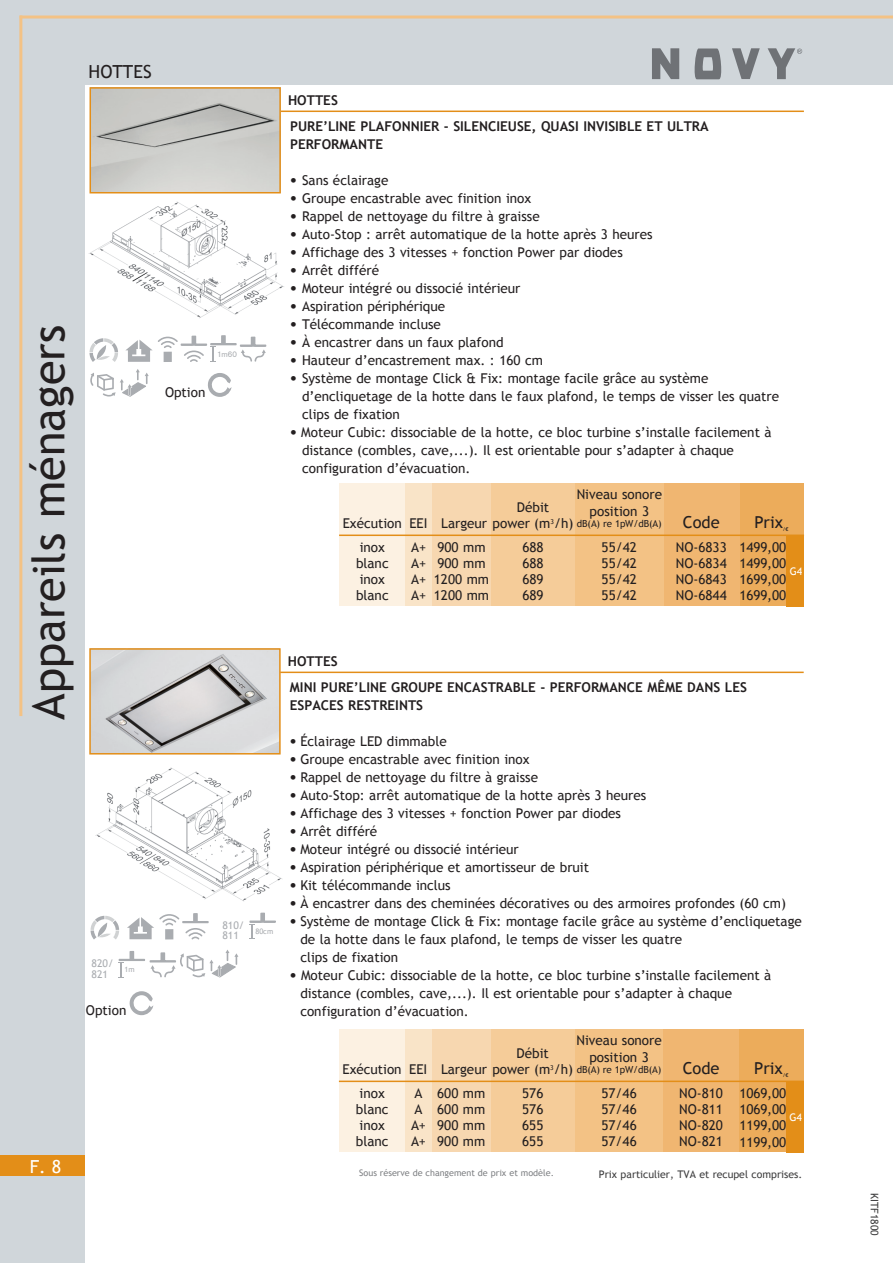
<style>
.page{position:relative;width:893px;height:1263px;background:#fff}
.page>*{position:absolute;margin:0;border:0;box-sizing:border-box;transform-origin:0 0}
.t1{font:45px "Trebuchet MS";color:#231f20}
.t2{font:18px "Trebuchet MS";color:#231f20}
.t3{font:18px "Trebuchet MS";color:#fff}
.t4{font:16.5px "Trebuchet MS";color:#231f20}
.t5{font:13.5px/16.2px "Trebuchet MS";color:#231f20;text-align:justify}
.t6{font:700 13.5px/18px "Trebuchet MS";color:#231f20}
.t7{font:10.5px "Trebuchet MS";color:#3e3e3f}
.t8{font:10.5px/10.5px "Trebuchet MS";color:#a9acb0}
.t9{font:10.5px "Trebuchet MS";color:#fff}
.t10{font:9.75px "Trebuchet MS";letter-spacing:-.015em;color:#231f20}
.t11{font:9px "Trebuchet MS";color:#808285}
.t12{font:8.1px "Akzidenz Grotesk";color:#a9acb0}
.t13{font:7.5px "Trebuchet MS";color:#a9acb0}
.t14{font:5.25px "Trebuchet MS";color:#231f20}
.s1{font-family:"Syntax LT Std";font-weight:900}
.s2{font-weight:700}
</style>
<div class="page">
<svg style="left:249px;top:913px;width:27px;height:26px"></svg>
<img style="left:95px;top:767px;width:187px;height:135px">
<hr style="left:280px;top:672px;width:524px;height:1px;background:#e38e18">
<img style="left:92px;top:651px;width:186px;height:100px">
<div style="left:89px;top:648px;width:192px;height:106px;border:2px solid #e38e18"></div>
<div style="left:254px;top:927px;width:22px;height:10px;background:#fff"></div>
<svg style="left:127px;top:913px;width:82px;height:26px"></svg>
<svg style="left:119px;top:950px;width:119px;height:28px"></svg>
<svg style="left:130px;top:991px;width:23px;height:24px"></svg>
<svg style="left:91px;top:916px;width:28px;height:23px"></svg>
<div style="left:491px;top:1029px;width:84px;height:123px;background:#f5cc99"></div>
<div style="left:431px;top:1029px;width:60px;height:123px;background:#f7d7b0"></div>
<div style="left:405px;top:1029px;width:27px;height:123px;background:#f9e4c8"></div>
<div style="left:339px;top:1029px;width:66px;height:123px;background:#fcf1e2"></div>
<div style="left:575px;top:1029px;width:88px;height:123px;background:#f3c285"></div>
<div style="left:739px;top:1029px;width:65px;height:123px;background:#ecac5b"></div>
<div style="left:663px;top:1029px;width:76px;height:123px;background:#f0b671"></div>
<hr style="left:339px;top:1080px;width:465px;height:2px;background:#e38e18">
<img style="left:88px;top:201px;width:196px;height:117px">
<hr style="left:280px;top:111px;width:524px;height:1px;background:#e38e18">
<img style="left:93px;top:90px;width:185px;height:100px">
<div style="left:90px;top:87px;width:191px;height:106px;border:2px solid #e38e18"></div>
<svg style="left:125px;top:335px;width:141px;height:27px"></svg>
<svg style="left:90px;top:369px;width:59px;height:28px"></svg>
<svg style="left:208px;top:373px;width:24px;height:24px"></svg>
<svg style="left:90px;top:338px;width:28px;height:24px"></svg>
<div style="left:491px;top:483px;width:84px;height:123px;background:#f5cc99"></div>
<div style="left:432px;top:483px;width:59px;height:123px;background:#f7d7b0"></div>
<div style="left:405px;top:483px;width:27px;height:123px;background:#f9e4c8"></div>
<div style="left:339px;top:483px;width:66px;height:123px;background:#fcf1e2"></div>
<div style="left:575px;top:483px;width:89px;height:123px;background:#f3c285"></div>
<div style="left:739px;top:483px;width:65px;height:123px;background:#ecac5b"></div>
<div style="left:664px;top:483px;width:75px;height:123px;background:#f0b671"></div>
<hr style="left:339px;top:534px;width:465px;height:2px;background:#e38e18">
<div style="left:787px;top:535px;width:17px;height:71px;background:#e38e18"></div>
<div style="left:787px;top:1081px;width:17px;height:71px;background:#e38e18"></div>
<div style="left:0;top:0;width:893px;height:85px;background:#d0d6da"></div>
<div style="left:0;top:0;width:85px;height:1263px;background:#d0d6da"></div>
<div style="left:0;top:1155px;width:85px;height:21px;background:#e38e18"></div>
<hr style="left:20px;top:16px;width:873px;height:3px;background:#f3c285">
<hr style="left:19px;top:16px;width:3px;height:700px;background:#f3c285">
<svg style="left:652px;top:48px;width:151px;height:32px"></svg>
<h2 class="t2" style="left:89px;top:61px;width:65px">HOTTES</h2>
<h1 class="t1" style="left:22px;top:720px;width:396px;rotate:-90deg">Appareils ménagers</h1>
<p class="t8" style="left:92px;top:958px;width:24px">820/<br>821</p>
<p class="t13" style="left:125px;top:965px;width:12px">1m</p>
<p class="t12" style="left:126px;top:965px;width:21px">1m60</p>
<p class="t5" style="left:86px;top:1002px;width:42px">Option</p>
<h2 class="t3" style="left:30px;top:1156px;width:33px">F. 8</h2>
<p class="t5" style="left:165px;top:384px;width:42px">Option</p>
<p class="t12" style="left:217px;top:350px;width:21px">1m60</p>
<p class="t6" style="left:288px;top:91px;width:51px">HOTTES</p>
<p class="t6" style="left:290px;top:117px;width:420px">PURE’LINE PLAFONNIER - SILENCIEUSE, QUASI INVISIBLE ET ULTRA<br>PERFORMANTE</p>
<p class="t5" style="left:290px;top:172px;width:100px"><span class="s1">•</span> Sans éclairage</p>
<p class="t5" style="left:290px;top:190px;width:243px"><span class="s1">•</span> Groupe encastrable avec finition inox</p>
<p class="t5" style="left:290px;top:208px;width:251px"><span class="s1">•</span> Rappel de nettoyage du filtre à graisse</p>
<p class="t5" style="left:290px;top:226px;width:364px"><span class="s1">•</span> Auto-Stop : arrêt automatique de la hotte après 3 heures</p>
<p class="t5" style="left:290px;top:244px;width:334px"><span class="s1">•</span> Affichage des 3 vitesses + fonction Power par diodes</p>
<p class="t5" style="left:290px;top:262px;width:90px"><span class="s1">•</span> Arrêt différé</p>
<p class="t5" style="left:290px;top:280px;width:232px"><span class="s1">•</span> Moteur intégré ou dissocié intérieur</p>
<p class="t5" style="left:290px;top:298px;width:157px"><span class="s1">•</span> Aspiration périphérique</p>
<p class="t5" style="left:290px;top:316px;width:152px"><span class="s1">•</span> Télécommande incluse</p>
<p class="t5" style="left:290px;top:334px;width:215px"><span class="s1">•</span> À encastrer dans un faux plafond</p>
<p class="t5" style="left:290px;top:352px;width:254px"><span class="s1">•</span> Hauteur d’encastrement max. : 160 cm</p>
<p class="t5" style="left:302px;top:369px;width:478px;line-height:18px;text-align:left;text-indent:-12px"><span class="s1">•</span> Système de montage Click &amp; Fix: montage facile grâce au système d’encliquetage de la hotte dans le faux plafond, le temps de visser les quatre clips de fixation</p>
<p class="t5" style="left:302px;top:423px;width:471px;line-height:18px;text-align:left;text-indent:-12px"><span class="s1">•</span> Moteur Cubic: dissociable de la hotte, ce bloc turbine s’installe facilement à distance (combles, cave,...). Il est orientable pour s’adapter à chaque configuration d’évacuation.</p>
<p class="t5" style="left:577px;top:487px;width:87px;text-align:center">Niveau sonore position 3</p>
<p class="t10" style="left:577px;top:518px;width:86px">dB(A) re 1pW/dB(A)</p>
<p class="t5" style="left:517px;top:499px;width:34px">Débit</p>
<p class="t5" style="left:343px;top:515px;width:232px">Exécution EEI Largeur power (m<sup>3</sup>/h)</p>
<p class="t5" style="left:356px;top:539px;width:34px;text-align:left">inox blanc inox blanc</p>
<p class="t5" style="left:411px;top:539px;width:17px">A+ A+ A+ A+</p>
<p class="t5" style="left:434px;top:539px;width:57px;text-align:left">900 mm<br>900 mm<br>1200 mm<br>1200 mm</p>
<p class="t5" style="left:522px;top:539px;width:23px">688<br>688<br>689<br>689</p>
<p class="t5" style="left:602px;top:539px;width:37px">55/42<br>55/42<br>55/42<br>55/42</p>
<p class="t4" style="left:683px;top:512px;width:38px">Code</p>
<p class="t5" style="left:676px;top:539px;width:52px">NO-6833<br>NO-6834<br>NO-6843<br>NO-6844</p>
<p class="t4" style="left:754px;top:512px;width:30px">Prix</p>
<p class="t14" style="left:783px;top:526px;width:7px">/<span class="s2">€</span></p>
<p class="t5" style="left:739px;top:539px;width:48px">1499,00<br>1499,00<br>1699,00<br>1699,00</p>
<p class="t9" style="left:790px;top:565px;width:14px">G4</p>
<p class="t8" style="left:222px;top:920px;width:24px">810/<br>811</p>
<p class="t13" style="left:255px;top:927px;width:19px">80cm</p>
<p class="t12" style="left:256px;top:927px;width:21px">1m60</p>
<p class="t6" style="left:288px;top:652px;width:51px">HOTTES</p>
<p class="t6" style="left:290px;top:678px;width:459px">MINI PURE’LINE GROUPE ENCASTRABLE - PERFORMANCE MÊME DANS LES<br>ESPACES RESTREINTS</p>
<p class="t5" style="left:290px;top:733px;width:158px"><span class="s1">•</span> Éclairage LED dimmable</p>
<p class="t5" style="left:290px;top:751px;width:241px"><span class="s1">•</span> Groupe encastrable avec finition inox</p>
<p class="t5" style="left:290px;top:769px;width:250px"><span class="s1">•</span> Rappel de nettoyage du filtre à graisse</p>
<p class="t5" style="left:290px;top:787px;width:358px"><span class="s1">•</span> Auto-Stop: arrêt automatique de la hotte après 3 heures</p>
<p class="t5" style="left:290px;top:805px;width:333px"><span class="s1">•</span> Affichage des 3 vitesses + fonction Power par diodes</p>
<p class="t5" style="left:290px;top:823px;width:89px"><span class="s1">•</span> Arrêt différé</p>
<p class="t5" style="left:290px;top:841px;width:230px"><span class="s1">•</span> Moteur intégré ou dissocié intérieur</p>
<p class="t5" style="left:290px;top:859px;width:301px"><span class="s1">•</span> Aspiration périphérique et amortisseur de bruit</p>
<p class="t5" style="left:290px;top:877px;width:162px"><span class="s1">•</span> Kit télécommande inclus</p>
<p class="t5" style="left:290px;top:895px;width:498px"><span class="s1">•</span> À encastrer dans des cheminées décoratives ou des armoires profondes (60 cm)</p>
<p class="t5" style="left:300px;top:912px;width:503px;line-height:18px;text-align:left;text-indent:-11px"><span class="s1">•</span> Système de montage Click &amp; Fix: montage facile grâce au système d’encliquetage de la hotte dans le faux plafond, le temps de visser les quatre<br>clips de fixation</p>
<p class="t5" style="left:300px;top:966px;width:472px;line-height:18px;text-align:left;text-indent:-11px"><span class="s1">•</span> Moteur Cubic: dissociable de la hotte, ce bloc turbine s’installe facilement à distance (combles, cave,...). Il est orientable pour s’adapter à chaque configuration d’évacuation.</p>
<p class="t5" style="left:576px;top:1033px;width:87px;text-align:center">Niveau sonore position 3</p>
<p class="t10" style="left:577px;top:1064px;width:86px">dB(A) re 1pW/dB(A)</p>
<p class="t5" style="left:517px;top:1045px;width:34px">Débit</p>
<p class="t5" style="left:342px;top:1061px;width:232px">Exécution EEI Largeur power (m<sup>3</sup>/h)</p>
<p class="t5" style="left:356px;top:1085px;width:34px;text-align:left">inox blanc inox blanc</p>
<p class="t5" style="left:411px;top:1085px;width:17px;text-align:left">A<br>A<br>A+<br>A+</p>
<p class="t5" style="left:437px;top:1085px;width:50px">600 mm 600 mm 900 mm 900 mm</p>
<p class="t5" style="left:522px;top:1085px;width:23px">576<br>576<br>655<br>655</p>
<p class="t5" style="left:601px;top:1085px;width:37px">57/46<br>57/46<br>57/46<br>57/46</p>
<p class="t4" style="left:683px;top:1058px;width:38px">Code</p>
<p class="t5" style="left:679px;top:1085px;width:45px">NO-810<br>NO-811<br>NO-820<br>NO-821</p>
<p class="t4" style="left:754px;top:1058px;width:30px">Prix</p>
<p class="t14" style="left:783px;top:1072px;width:7px">/<span class="s2">€</span></p>
<p class="t5" style="left:739px;top:1085px;width:48px">1069,00<br>1069,00<br>1199,00<br>1199,00</p>
<p class="t9" style="left:789px;top:1111px;width:14px">G4</p>
<p class="t11" style="left:359px;top:1168px;width:196px">Sous réserve de changement de prix et modèle.</p>
<p class="t7" style="left:599px;top:1168px;width:205px">Prix particulier, TVA et recupel comprises.</p>
<p class="t7" style="left:881px;top:1193px;width:44px;rotate:90deg">KITF1800</p>
</div>
